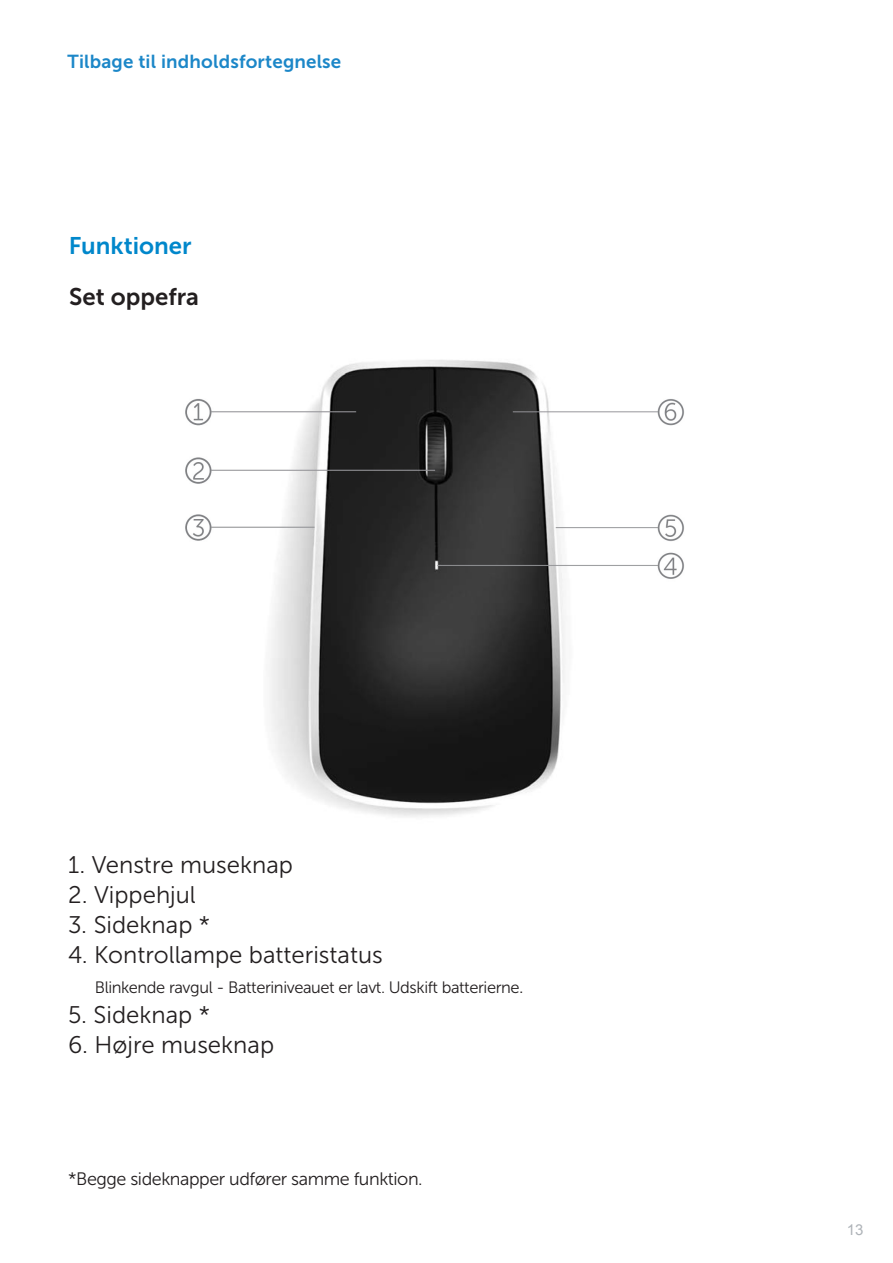
<style>
.page{position:relative;width:893px;height:1263px;background:#fff}
.page>*{position:absolute;margin:0;border:0;box-sizing:border-box;transform-origin:0 0}
.t1{font:24px "Museo Sans For Dell 300";color:#231f20}
.t2{font:24px "Museo Sans For Dell 700";color:#0087cb}
.t3{font:24px "Museo Sans For Dell 700";color:#231f20}
.t4{font:18.75px "Museo Sans For Dell 700";letter-spacing:.01em;color:#1c87c8}
.t5{font:18px "Museo Sans For Dell 300";letter-spacing:-.025em;color:#231f20}
.t6{font:16.5px "Museo Sans For Dell 300";letter-spacing:-.025em;color:#231f20}
.t7{font:15px "Arial";color:#aeb3b8}
.s1{font-size:18px}
</style>
<div class="page">
<img style="left:185px;top:360px;width:499px;height:457px">
<p class="t4" style="left:68px;top:51px;width:275px">Tilbage til indholdsfortegnelse</p>
<p class="t2" style="left:69px;top:232px;width:125px">Funktioner</p>
<p class="t3" style="left:69px;top:283px;width:131px">Set oppefra</p>
<p class="t1" style="left:68px;top:852px;width:226px">1. Venstre museknap</p>
<p class="t1" style="left:68px;top:882px;width:129px">2. Vippehjul</p>
<p class="t1" style="left:68px;top:912px;width:144px">3. Sideknap *</p>
<p class="t1" style="left:68px;top:942px;width:316px">4. Kontrollampe batteristatus</p>
<p class="t6" style="left:95px;top:979px;width:430px">Blinkende ravgul - Batteriniveauet er lavt. Udskift batterierne<span class="s1">.</span></p>
<p class="t1" style="left:68px;top:1002px;width:144px">5. Sideknap *</p>
<p class="t1" style="left:68px;top:1032px;width:207px">6. Højre museknap</p>
<p class="t5" style="left:68px;top:1169px;width:356px">*Begge sideknapper udfører samme funktion.</p>
<p class="t7" style="left:847px;top:1220px;width:18px">13</p>
</div>
